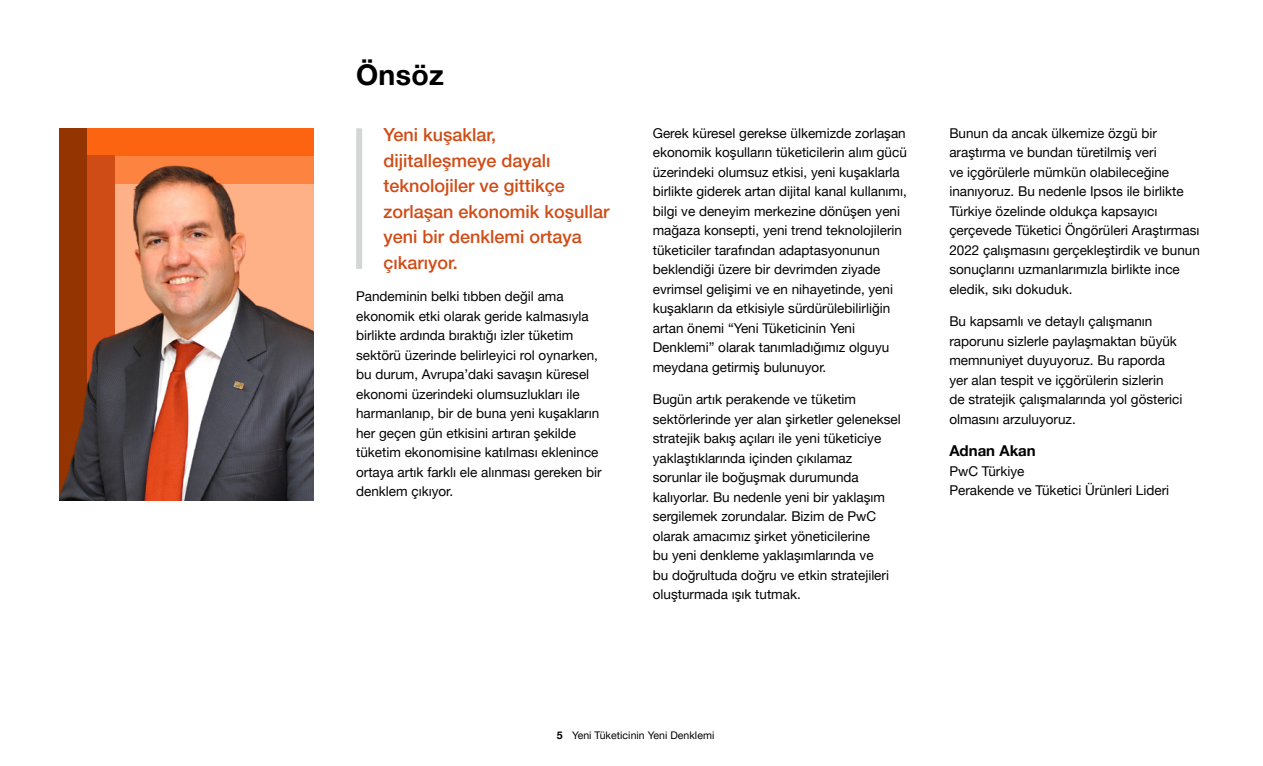
<style>
.page{position:relative;width:1263px;height:766px;background:#fff}
.page>*{position:absolute;margin:0;border:0;box-sizing:border-box;transform-origin:0 0}
.t1{font:700 28.5px "Helvetica Neue LT Pro";letter-spacing:.01em;color:#000}
.t2{font:500 18px/25.5px "Helvetica Neue LT Pro";color:#d04c16}
.t3{font:700 15px "Helvetica Neue LT Pro";color:#000}
.t4{font:13.5px/19.5px "Helvetica Neue LT Pro";color:#000}
.t5{font:10.5px "Helvetica Neue LT Pro";letter-spacing:.005em;color:#000}
.s1{font-weight:700}
</style>
<div class="page">
<div style="left:60px;top:128px;width:254px;height:28px;background:#fd6412"></div>
<div style="left:60px;top:128px;width:27px;height:372px;background:#933401"></div>
<img style="left:60px;top:156px;width:254px;height:344px">
<div style="left:356px;top:128px;width:6px;height:141px;background:#d4d6d6"></div>
<h1 class="t1" style="left:356px;top:57px;width:89px">Önsöz</h1>
<h2 class="t2" style="left:383px;top:122px;width:228px">Yeni kuşaklar, dijitalleşmeye dayalı teknolojiler ve gittikçe zorlaşan ekonomik koşullar yeni bir denklemi ortaya çıkarıyor.</h2>
<p class="t4" style="left:356px;top:286px;width:247px">Pandeminin belki tıbben değil ama ekonomik etki olarak geride kalmasıyla birlikte ardında bıraktığı izler tüketim sektörü üzerinde belirleyici rol oynarken, bu durum, Avrupa’daki savaşın küresel ekonomi üzerindeki olumsuzlukları ile harmanlanıp, bir de buna yeni kuşakların her geçen gün etkisini artıran şekilde tüketim ekonomisine katılması eklenince ortaya artık farklı ele alınması gereken bir denklem çıkıyor.</p>
<p class="t4" style="left:653px;top:123px;width:256px">Gerek küresel gerekse ülkemizde zorlaşan ekonomik koşulların tüketicilerin alım gücü üzerindeki olumsuz etkisi, yeni kuşaklarla birlikte giderek artan dijital kanal kullanımı, bilgi ve deneyim merkezine dönüşen yeni mağaza konsepti, yeni trend teknolojilerin tüketiciler tarafından adaptasyonunun beklendiği üzere bir devrimden ziyade evrimsel gelişimi ve en nihayetinde, yeni kuşakların da etkisiyle sürdürülebilirliğin artan önemi “Yeni Tüketicinin Yeni Denklemi” olarak tanımladığımız olguyu meydana getirmiş bulunuyor.</p>
<p class="t4" style="left:653px;top:389px;width:250px">Bugün artık perakende ve tüketim sektörlerinde yer alan şirketler geleneksel stratejik bakış açıları ile yeni tüketiciye yaklaştıklarında içinden çıkılamaz sorunlar ile boğuşmak durumunda kalıyorlar. Bu nedenle yeni bir yaklaşım sergilemek zorundalar. Bizim de PwC olarak amacımız şirket yöneticilerine<br>bu yeni denkleme yaklaşımlarında ve<br>bu doğrultuda doğru ve etkin stratejileri oluşturmada ışık tutmak.</p>
<p class="t4" style="left:949px;top:123px;width:252px">Bunun da ancak ülkemize özgü bir araştırma ve bundan türetilmiş veri<br>ve içgörülerle mümkün olabileceğine inanıyoruz. Bu nedenle Ipsos ile birlikte Türkiye özelinde oldukça kapsayıcı çerçevede Tüketici Öngörüleri Araştırması 2022 çalışmasını gerçekleştirdik ve bunun sonuçlarını uzmanlarımızla birlikte ince eledik, sıkı dokuduk.</p>
<p class="t4" style="left:949px;top:311px;width:235px">Bu kapsamlı ve detaylı çalışmanın raporunu sizlerle paylaşmaktan büyük memnuniyet duyuyoruz. Bu raporda yer alan tespit ve içgörülerin sizlerin<br>de stratejik çalışmalarında yol gösterici olmasını arzuluyoruz.</p>
<p class="t3" style="left:949px;top:441px;width:88px">Adnan Akan</p>
<p class="t4" style="left:949px;top:460px;width:221px">PwC Türkiye<br>Perakende ve Tüketici Ürünleri Lideri</p>
<p class="t5" style="left:557px;top:728px;width:159px"><span class="s1">5</span> Yeni Tüketicinin Yeni Denklemi</p>
</div>
